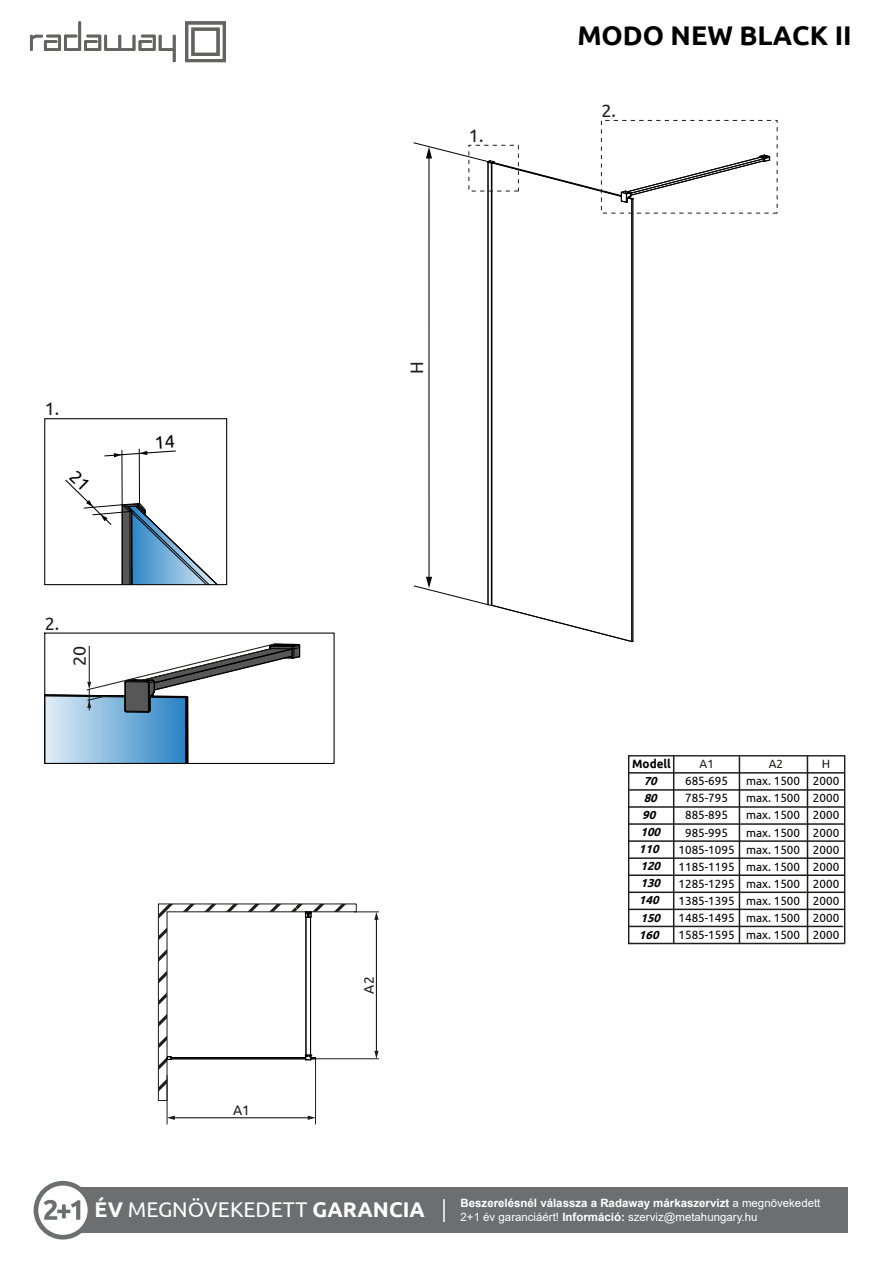
<style>
.page{position:relative;width:893px;height:1263px;background:#fff}
.page>*{position:absolute;margin:0;border:0;box-sizing:border-box;transform-origin:0 0}
.t1{font:700 27px "Ubuntu";color:#000}
.t2{font:21.3px "Ubuntu";color:#fff}
.t3{font:18px "Ubuntu";color:#1d1d1b}
.t4{font:13.8px "Ubuntu";color:#1d1d1b}
.t5{font:12px/17.1px "Ubuntu";color:#000}
.t6{font:700 12px "Ubuntu";color:#000}
.t7{font:12px "Ubuntu";color:#1d1d1b}
.t8{font:italic 700 11.7px/17.1px "Ubuntu";color:#000}
.t9{font:700 11.55px/14.1px "Arial";color:#fff}
.s1{font-weight:700;font-style:italic;font-size:11.7px}
.s2{font-weight:700}
.s3{font-weight:400}
</style>
<div class="page">
<hr style="left:428px;top:156px;width:2px;height:423px;background:#040506">
<div style="left:628px;top:755px;width:217px;height:189px;border:1px solid #1d1d1b"></div>
<hr style="left:629px;top:772px;width:215px;height:2px;background:#1d1d1b">
<hr style="left:673px;top:755px;width:1px;height:189px;background:#1d1d1b">
<hr style="left:629px;top:789px;width:216px;height:2px;background:#1d1d1b">
<hr style="left:629px;top:806px;width:216px;height:2px;background:#1d1d1b">
<hr style="left:739px;top:756px;width:1px;height:188px;background:#1d1d1b">
<hr style="left:807px;top:756px;width:1px;height:187px;background:#1d1d1b">
<hr style="left:628px;top:943px;width:217px;height:1px;background:#1d1d1b">
<hr style="left:628px;top:823px;width:216px;height:2px;background:#1d1d1b">
<hr style="left:629px;top:840px;width:216px;height:2px;background:#1d1d1b">
<hr style="left:629px;top:857px;width:215px;height:2px;background:#1d1d1b">
<hr style="left:628px;top:874px;width:217px;height:2px;background:#1d1d1b">
<hr style="left:629px;top:891px;width:215px;height:2px;background:#1d1d1b">
<hr style="left:629px;top:909px;width:216px;height:1px;background:#1d1d1b">
<hr style="left:629px;top:926px;width:214px;height:1px;background:#1d1d1b">
<hr style="left:173px;top:1117px;width:136px;height:1px;background:#1d1d1b">
<svg style="left:168px;top:1115px;width:7px;height:5px"></svg>
<svg style="left:308px;top:1115px;width:7px;height:5px"></svg>
<hr style="left:315px;top:1058px;width:1px;height:66px;background:#1d1d1b">
<hr style="left:167px;top:1075px;width:1px;height:49px;background:#1d1d1b">
<hr style="left:632px;top:199px;width:1px;height:442px;background:#000">
<hr style="left:631px;top:199px;width:1px;height:442px;background:#000">
<hr style="left:633px;top:199px;width:1px;height:442px;background:#000">
<svg style="left:413px;top:577px;width:220px;height:65px"></svg>
<hr style="left:488px;top:162px;width:1px;height:443px;background:#000">
<hr style="left:491px;top:163px;width:1px;height:442px;background:#000">
<svg style="left:413px;top:142px;width:358px;height:61px"></svg>
<svg style="left:44px;top:632px;width:291px;height:132px"></svg>
<svg style="left:158px;top:903px;width:221px;height:198px"></svg>
<hr style="left:306px;top:917px;width:1px;height:138px;background:#000">
<hr style="left:310px;top:917px;width:1px;height:138px;background:#000">
<hr style="left:122px;top:450px;width:1px;height:55px;background:#000">
<hr style="left:139px;top:449px;width:1px;height:55px;background:#000">
<div style="left:44px;top:418px;width:183px;height:167px;border:1px solid #000"></div>
<svg style="left:185px;top:21px;width:41px;height:41px"></svg>
<svg style="left:30px;top:21px;width:146px;height:41px"></svg>
<div style="left:64px;top:1188px;width:783px;height:45px;background:#6d6e6f"></div>
<svg style="left:36px;top:1183px;width:54px;height:54px"></svg>
<div style="left:34px;top:1181px;width:58px;height:58px;border:5px solid #6d6e6f;border-radius:50%"></div>
<svg style="left:44px;top:1200px;width:36px;height:20px"></svg>
<hr style="left:443px;top:1199px;width:2px;height:23px;background:#fff">
<svg style="left:104px;top:448px;width:72px;height:9px"></svg>
<svg style="left:64px;top:469px;width:154px;height:116px"></svg>
<h3 class="t3" style="left:469px;top:125px;width:16px">1.</h3>
<h1 class="t1" style="left:577px;top:19px;width:276px">MODO NEW BLACK II</h1>
<h3 class="t3" style="left:601px;top:100px;width:16px">2.</h3>
<h3 class="t3" style="left:45px;top:398px;width:16px">1.</h3>
<h3 class="t3" style="left:406px;top:374px;width:14px;rotate:-90deg">H</h3>
<h3 class="t3" style="left:45px;top:612px;width:16px">2.</h3>
<h3 class="t3" style="left:68px;top:666px;width:22px;rotate:-90deg">20</h3>
<p class="t4" style="left:361px;top:994px;width:18px;rotate:-90deg">A2</p>
<p class="t6" style="left:632px;top:756px;width:40px">Modell</p>
<p class="t7" style="left:700px;top:757px;width:16px">A1</p>
<p class="t7" style="left:769px;top:757px;width:16px">A2</p>
<p class="t7" style="left:822px;top:757px;width:10px">H</p>
<p class="t5" style="left:813px;top:772px;width:28px">2000<br>2000</p>
<p class="t8" style="left:644px;top:772px;width:18px">70<br>80</p>
<p class="t5" style="left:685px;top:772px;width:44px">685-695<br>785-795</p>
<p class="t5" style="left:746px;top:772px;width:55px;text-align:justify">max. 1500 max. 1500 max. 1500</p>
<p class="t8" style="left:642px;top:806px;width:18px">90</p>
<p class="t5" style="left:685px;top:806px;width:44px">885-895</p>
<p class="t5" style="left:813px;top:806px;width:28px">2000</p>
<p class="t8" style="left:640px;top:823px;width:25px">100</p>
<p class="t5" style="left:685px;top:823px;width:44px">985-995</p>
<p class="t5" style="left:813px;top:823px;width:28px">2000</p>
<p class="t8" style="left:639px;top:840px;width:25px">110</p>
<p class="t5" style="left:678px;top:840px;width:58px">1085-1095</p>
<p class="t5" style="left:813px;top:840px;width:28px">2000</p>
<p class="t5" style="left:746px;top:823px;width:55px">max. 1500 max. 1500</p>
<p class="t8" style="left:640px;top:857px;width:25px">120<br>130</p>
<p class="t5" style="left:678px;top:857px;width:58px">1185-1195<br>1285-1295</p>
<p class="t5" style="left:813px;top:857px;width:28px">2000<br>2000</p>
<p class="t8" style="left:639px;top:891px;width:25px">140</p>
<p class="t5" style="left:678px;top:891px;width:58px">1385-1395</p>
<p class="t5" style="left:813px;top:891px;width:28px">2000</p>
<p class="t5" style="left:746px;top:857px;width:55px;text-align:justify">max. 1500 max. 1500 max. 1500</p>
<p class="t5" style="left:640px;top:909px;width:96px"><span class="s1">150</span> 1485-1495</p>
<p class="t5" style="left:813px;top:909px;width:28px">2000</p>
<p class="t8" style="left:639px;top:926px;width:25px">160</p>
<p class="t5" style="left:678px;top:926px;width:58px">1585-1595</p>
<p class="t5" style="left:813px;top:926px;width:28px">2000</p>
<p class="t5" style="left:746px;top:909px;width:55px">max. 1500 max. 1500</p>
<p class="t4" style="left:233px;top:1102px;width:18px">A1</p>
<h2 class="t2" style="left:95px;top:1197px;width:332px"><span class="s2">ÉV</span> MEGNÖVEKEDETT <span class="s2">GARANCIA</span></h2>
<p class="t9" style="left:461px;top:1196px;width:361px">Beszerelésnél válassza a Radaway márkaszervizt <span class="s3">a megnövekedett<br>2+1 év garanciáért!</span> Információ: <span class="s3">szerviz@metahungary.hu</span></p>
</div>
